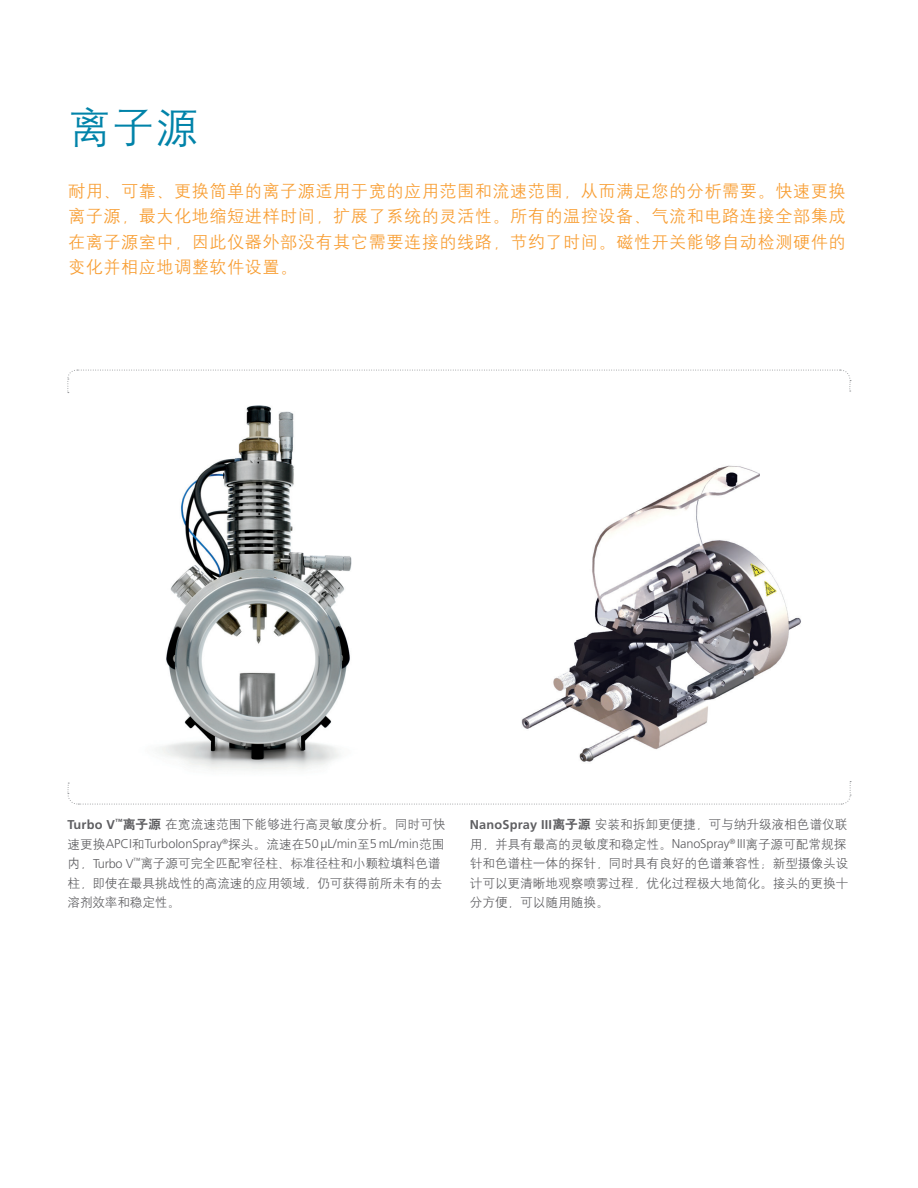
<style>
.page{position:relative;width:918px;height:1188px;background:#fff}
.page>*{position:absolute;margin:0;border:0;box-sizing:border-box;transform-origin:0 0}
.t1{font:42.75px "H Yg 2 gj";color:#0083a9}
.t2{font:17.25px/25.5px "H Yg 2 gj";letter-spacing:.025em;color:#f89d31;text-align:justify}
.t3{font:12.75px/19.5px "H Yg 2 gj";letter-spacing:-.01em;color:#5f5f62}
.t4{font:300 12.75px "Frutiger LT Std";color:#5f5f62}
.s1{font-family:"Frutiger LT Std";font-weight:700}
.s2{font-family:"H Yb 2 gj"}
.s3{font-family:"H Yg 2 gj";font-weight:400}
.s4{color:#57585a}
.s5{font-family:"Frutiger LT Std";font-weight:300}
</style>
<div class="page">
<img style="left:159px;top:405px;width:193px;height:365px">
<img style="left:521px;top:465px;width:280px;height:297px">
<svg style="left:67px;top:369px;width:784px;height:24px"></svg>
<svg style="left:67px;top:781px;width:784px;height:24px"></svg>
<h1 class="t1" style="left:68px;top:106px;width:132px">离子源</h1>
<h2 class="t2" style="left:68px;top:178px;width:779px">耐用、可靠、更换简单的离子源适用于宽的应用范围和流速范围，从而满足您的分析需要。快速更换离子源，最大化地缩短进样时间，扩展了系统的灵活性。所有的温控设备、气流和电路连接全部集成在离子源室中，因此仪器外部没有其它需要连接的线路，节约了时间。磁性开关能够自动检测硬件的变化并相应地调整软件设置。</h2>
<p class="t3" style="left:67px;top:815px;width:380px"><span class="s1">Turbo V</span><sup>™</sup><span class="s2">离子源</span>在宽流速范围下能够进行高灵敏度分析。同时可快</p>
<p class="t4" style="left:67px;top:837px;width:379px"><span class="s3">速更换</span>APCI<span class="s3">和</span>TurboIonSpray<sup>®</sup><span class="s3">探头。流速在</span>50 <span class="s4">µ</span>L/min<span class="s3">至</span>5 mL/min<span class="s3">范围</span></p>
<p class="t3" style="left:68px;top:854px;width:377px">内，<span class="s5">Turbo V</span><sup>™</sup>离子源可完全匹配窄径柱、标准径柱和小颗粒填料色谱柱，即使在最具挑战性的高流速的应用领域，仍可获得前所未有的去溶剂效率和稳定性。</p>
<p class="t3" style="left:470px;top:815px;width:380px"><span class="s1">NanoSpray III</span><span class="s2">离子源</span>安装和拆卸更便捷，可与纳升级液相色谱仪联用，并具有最高的灵敏度和稳定性。<span class="s5">NanoSpray</span><sup>®</sup> <span class="s5">III</span>离子源可配常规探针和色谱柱一体的探针，同时具有良好的色谱兼容性；新型摄像头设计可以更清晰地观察喷雾过程，优化过程极大地简化。接头的更换十分方便，可以随用随换。</p>
</div>
